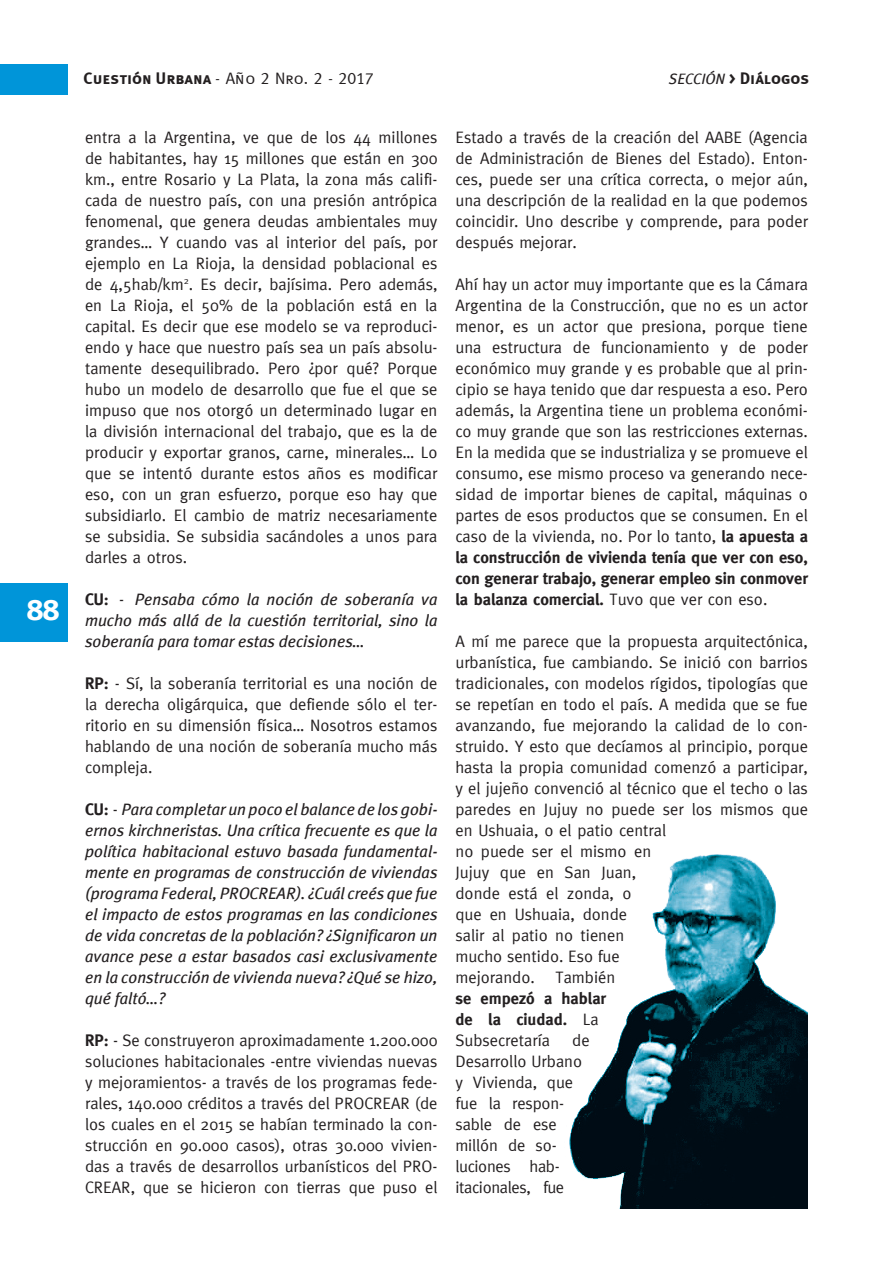
<style>
.page{position:relative;width:893px;height:1263px;background:#fff}
.page>*{position:absolute;margin:0;border:0;box-sizing:border-box;transform-origin:0 0}
.t1{font:30px "Meta Plus Bold Caps";color:#fff}
.t2{font:16.5px/21px "Meta";color:#231f20;text-align:justify}
.t3{font:italic 16.5px/21px "Meta Plus";color:#231f20;text-align:justify}
.t4{font:16.5px "Meta Caps";color:#231f20}
.t5{font:16.5px "Meta Plus Bold Caps";color:#231f20}
.s1{font-family:"Meta Plus Bold Caps"}
.s2{font-family:"Meta Plus";font-style:italic;font-size:15px}
.s3{font-family:"Meta";font-weight:700;font-style:normal}
.s4{font-family:"Meta";font-style:normal}
.s5{font-weight:700}
</style>
<div class="page">
<div style="left:0;top:583px;width:67px;height:58px;background:#0095d9"></div>
<div style="left:0;top:65px;width:67px;height:30px;background:#0095d9"></div>
<img style="left:569px;top:854px;width:239px;height:355px">
<h1 class="t1" style="left:27px;top:592px;width:34px">88</h1>
<p class="t4" style="left:84px;top:69px;width:292px"><span class="s1">Cuestión Urbana</span> - Año 2 Nro. 2 - 2017</p>
<p class="t5" style="left:669px;top:69px;width:142px"><span class="s2">Sección</span> &gt; Diálogos</p>
<p class="t2" style="left:85px;top:126px;width:354px">entra a la Argentina, ve que de los 44 millones de habitantes, hay 15 millones que están en 300 km., entre Rosario y La Plata, la zona más califi&shy;cada de nuestro país, con una presión antrópica fenomenal, que genera deudas ambientales muy grandes… Y cuando vas al interior del país, por ejemplo en La Rioja, la densidad poblacional es de 4,5hab/km<sup>2</sup>. Es decir, bajísima. Pero además, en La Rioja, el 50% de la población está en la capital. Es decir que ese modelo se va reproduci&shy;endo y hace que nuestro país sea un país absolu&shy;tamente desequilibrado. Pero ¿por qué? Porque hubo un modelo de desarrollo que fue el que se impuso que nos otorgó un determinado lugar en la división internacional del trabajo, que es la de producir y exportar granos, carne, minerales… Lo que se intentó durante estos años es modificar eso, con un gran esfuerzo, porque eso hay que subsidiarlo. El cambio de matriz necesariamente se subsidia. Se subsidia sacándoles a unos para darles a otros.</p>
<p class="t3" style="left:85px;top:588px;width:354px"><span class="s3">CU:</span> <span class="s4">-</span> Pensaba cómo la noción de soberanía va mucho más allá de la cuestión territorial, sino la soberanía para tomar estas decisiones…</p>
<p class="t2" style="left:85px;top:672px;width:354px"><span class="s5">RP:</span> - Sí, la soberanía territorial es una noción de la derecha oligárquica, que defiende sólo el ter&shy;ritorio en su dimensión física… Nosotros estamos hablando de una noción de soberanía mucho más compleja.</p>
<p class="t3" style="left:85px;top:798px;width:354px"><span class="s3">CU:</span> <span class="s4">-</span> Para completar un poco el balance de los gobi&shy;ernos kirchneristas. Una crítica frecuente es que la política habitacional estuvo basada fundamental&shy;mente en programas de construcción de viviendas (programa Federal, PROCREAR). ¿Cuál creés que fue el impacto de estos programas en las condiciones de vida concretas de la población? ¿Significaron un avance pese a estar basados casi exclusivamente en la construcción de vivienda nueva? ¿Qué se hizo, qué faltó…?</p>
<p class="t2" style="left:85px;top:1029px;width:354px"><span class="s5">RP:</span> - Se construyeron aproximadamente 1.200.000 soluciones habitacionales -entre viviendas nuevas y mejoramientos- a través de los programas fede&shy;rales, 140.000 créditos a través del PROCREAR (de los cuales en el 2015 se habían terminado la con&shy;strucción en 90.000 casos), otras 30.000 vivien&shy;das a través de desarrollos urbanísticos del PRO-CREAR, que se hicieron con tierras que puso el</p>
<p class="t2" style="left:455px;top:126px;width:354px">Estado a través de la creación del AABE (Agencia de Administración de Bienes del Estado). Enton&shy;ces, puede ser una crítica correcta, o mejor aún, una descripción de la realidad en la que podemos coincidir. Uno describe y comprende, para poder después mejorar.</p>
<p class="t2" style="left:455px;top:273px;width:354px">Ahí hay un actor muy importante que es la Cámara Argentina de la Construcción, que no es un actor menor, es un actor que presiona, porque tiene una estructura de funcionamiento y de poder económico muy grande y es probable que al prin&shy;cipio se haya tenido que dar respuesta a eso. Pero además, la Argentina tiene un problema económi&shy;co muy grande que son las restricciones externas.<br>En la medida que se industrializa y se promueve el consumo, ese mismo proceso va generando nece&shy;sidad de importar bienes de capital, máquinas o partes de esos productos que se consumen. En el caso de la vivienda, no. Por lo tanto, <span class="s5">la apuesta a la construcción de vivienda tenía que ver con eso, con generar trabajo, generar empleo sin conmover la balanza comercial.</span> Tuvo que ver con eso.</p>
<p class="t2" style="left:455px;top:630px;width:354px;text-align:left">A mí me parece que la propuesta arquitectónica, urbanística, fue cambiando. Se inició con barrios tradicionales, con modelos rígidos, tipologías que se repetían en todo el país. A medida que se fue avanzando, fue mejorando la calidad de lo con&shy;struido. Y esto que decíamos al principio, porque hasta la propia comunidad comenzó a participar, y el jujeño convenció al técnico que el techo o las paredes en Jujuy no puede ser los mismos que en Ushuaia, o el patio central<br>no puede ser el mismo en<br>Jujuy que en San Juan,<br>donde está el zonda, o<br>que en Ushuaia, donde<br>salir al patio no tienen<br>mucho sentido. Eso fue<br>mejorando. También<br><span class="s5">se empezó a hablar<br>de la ciudad.</span> La<br>Subsecretaría</p>
<p class="t2" style="left:455px;top:1029px;width:136px;text-align:left;text-indent:117px">de<br>Desarrollo Urbano y Vivienda, que fue la respon&shy;sable de ese millón de so&shy;luciones hab&shy;itacionales, fue</p>
</div>
